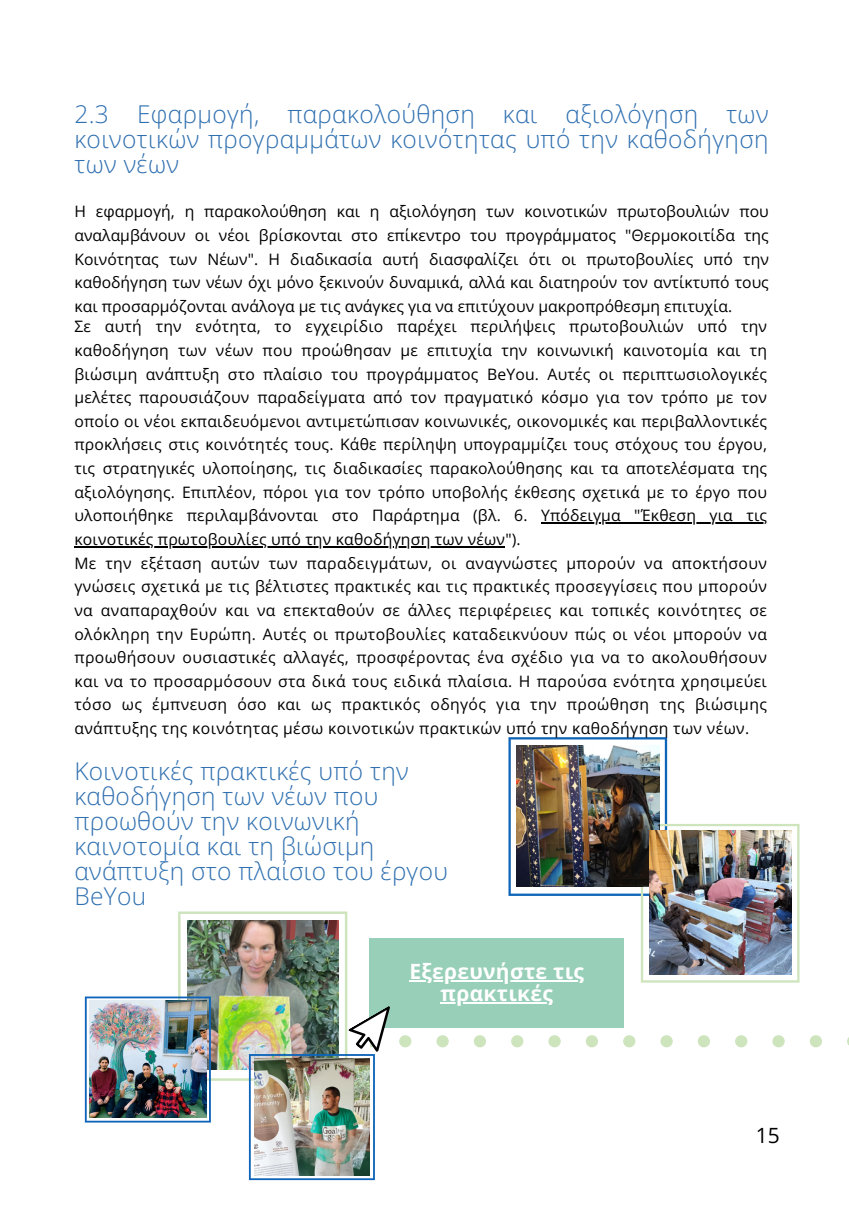
<style>
.page{position:relative;width:849px;height:1220px;background:#fff}
.page>*{position:absolute;margin:0;border:0;box-sizing:border-box;transform-origin:0 0}
.t1{font:300 24.5px/24.8px "Open Sans";letter-spacing:.015em;color:#3070b0}
.t2{font:700 21px/22.4px "Open Sans";letter-spacing:.015em;color:#fff;text-align:center}
.t3{font:21px "Open Sans";color:#000}
.t4{font:15.75px/23.6px "Open Sans";letter-spacing:.015em;color:#000;text-align:justify}
</style>
<div class="page">
<svg style="left:508px;top:737px;width:291px;height:245px"></svg>
<img style="left:517px;top:745px;width:143px;height:141px">
<img style="left:649px;top:830px;width:142px;height:144px">
<div style="left:369px;top:938px;width:255px;height:89px;background:#97cfb8"></div>
<svg style="left:406px;top:1035px;width:443px;height:12px"></svg>
<img style="left:85px;top:911px;width:321px;height:268px">
<hr style="left:541px;top:522px;width:80px;height:2px;background:#000">
<hr style="left:621px;top:522px;width:146px;height:2px;background:#000">
<hr style="left:74px;top:546px;width:431px;height:1px;background:#000">
<hr style="left:409px;top:979px;width:175px;height:2px;background:#fff">
<hr style="left:441px;top:1002px;width:112px;height:1px;background:#fff">
<h1 class="t1" style="left:74px;top:101px;width:695px;text-align:justify">2.3 Εφαρμογή, παρακολούθηση και αξιολόγηση των κοινοτικών προγραμμάτων κοινότητας υπό την καθοδήγηση των νέων</h1>
<p class="t4" style="left:74px;top:199px;width:696px">Η εφαρμογή, η παρακολούθηση και η αξιολόγηση των κοινοτικών πρωτοβουλιών που αναλαμβάνουν οι νέοι βρίσκονται στο επίκεντρο του προγράμματος "Θερμοκοιτίδα της Κοινότητας των Νέων". Η διαδικασία αυτή διασφαλίζει ότι οι πρωτοβουλίες υπό την καθοδήγηση των νέων όχι μόνο ξεκινούν δυναμικά, αλλά και διατηρούν τον αντίκτυπό τους και προσαρμόζονται ανάλογα με τις ανάγκες για να επιτύχουν μακροπρόθεσμη επιτυχία.</p>
<p class="t4" style="left:74px;top:314px;width:694px;text-align:left">Σε αυτή την ενότητα, το εγχειρίδιο παρέχει περιλήψεις πρωτοβουλιών υπό την καθοδήγηση των νέων που προώθησαν με επιτυχία την κοινωνική καινοτομία και τη βιώσιμη ανάπτυξη στο πλαίσιο του προγράμματος BeYou. Αυτές οι περιπτωσιολογικές μελέτες παρουσιάζουν παραδείγματα από τον πραγματικό κόσμο για τον τρόπο με τον οποίο οι νέοι εκπαιδευόμενοι αντιμετώπισαν κοινωνικές, οικονομικές και περιβαλλοντικές προκλήσεις στις κοινότητές τους. Κάθε περίληψη υπογραμμίζει τους στόχους του έργου, τις στρατηγικές υλοποίησης, τις διαδικασίες παρακολούθησης και τα αποτελέσματα της αξιολόγησης. Επιπλέον, πόροι για τον τρόπο υποβολής έκθεσης σχετικά με το έργο που υλοποιήθηκε περιλαμβάνονται στο Παράρτημα (βλ. 6. Υπόδειγμα "Έκθεση για τις κοινοτικές πρωτοβουλίες υπό την καθοδήγηση των νέων").<br>Με την εξέταση αυτών των παραδειγμάτων, οι αναγνώστες μπορούν να αποκτήσουν γνώσεις σχετικά με τις βέλτιστες πρακτικές και τις πρακτικές προσεγγίσεις που μπορούν να αναπαραχθούν και να επεκταθούν σε άλλες περιφέρειες και τοπικές κοινότητες σε ολόκληρη την Ευρώπη. Αυτές οι πρωτοβουλίες καταδεικνύουν πώς οι νέοι μπορούν να προωθήσουν ουσιαστικές αλλαγές, προσφέροντας ένα σχέδιο για να το ακολουθήσουν και να το προσαρμόσουν στα δικά τους ειδικά πλαίσια. Η παρούσα ενότητα χρησιμεύει τόσο ως έμπνευση όσο και ως πρακτικός οδηγός για την προώθηση της βιώσιμης ανάπτυξης της κοινότητας μέσω κοινοτικών πρακτικών υπό την καθοδήγηση των νέων.</p>
<h1 class="t1" style="left:74px;top:758px;width:375px">Κοινοτικές πρακτικές υπό την καθοδήγηση των νέων που προωθούν την κοινωνική καινοτομία και τη βιώσιμη ανάπτυξη στο πλαίσιο του έργου<br>BeYou</h1>
<h2 class="t2" style="left:409px;top:959px;width:176px">Εξερευνήστε τις πρακτικές</h2>
<h2 class="t3" style="left:756px;top:1120px;width:25px">15</h2>
</div>
